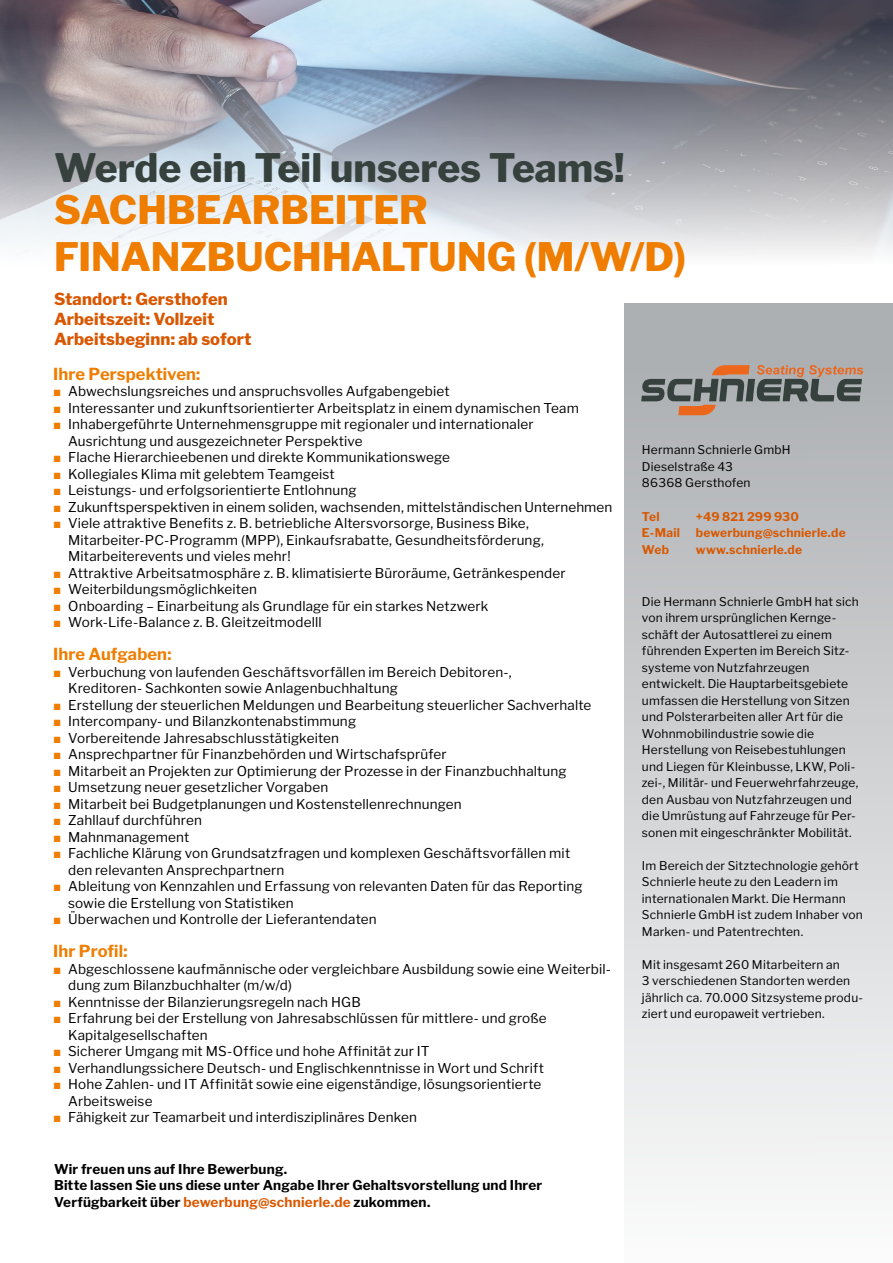
<style>
.page{position:relative;width:893px;height:1263px;background:#fff}
.page>*{position:absolute;margin:0;border:0;box-sizing:border-box;transform-origin:0 0}
.t1{font:800 39px/46.8px "Libre Franklin";letter-spacing:-.005em;color:#ee7d00}
.t2{font:800 39px "Libre Franklin";color:#36413d}
.t3{font:800 16.5px/19.8px "Libre Franklin";letter-spacing:.005em;color:#d95700}
.t4{font:700 16.5px "Libre Franklin";letter-spacing:.005em;color:#ee7d00}
.t5{font:13.5px/16.5px "Libre Franklin";letter-spacing:.01em;color:#000}
.t6{font:700 13.5px/16.5px "Libre Franklin";letter-spacing:.015em;color:#000}
.t7{font:12px/16.5px "Libre Franklin";letter-spacing:.015em;color:#000}
.t8{font:700 12px "Libre Franklin";letter-spacing:.02em;color:#d95700}
.s1{font-family:"Arial";color:#ee7d00}
.s2{color:#d95700}
</style>
<div class="page">
<img style="left:0;top:0;width:893px;height:26px">
<svg style="left:0;top:26px;width:893px;height:229px;background:#afb4bd"></svg>
<div style="left:625px;top:303px;width:268px;height:960px;background:linear-gradient(to bottom,#a8abaf,#fbfcfc)"></div>
<svg style="left:641px;top:365px;width:222px;height:50px;background:#938b85"></svg>
<h1 class="t2" style="left:54px;top:138px;width:572px">Werde ein Teil unseres Teams!</h1>
<h1 class="t1" style="left:54px;top:183px;width:633px">SACHBEARBEITER<br>FINANZBUCHHALTUNG (M/W/D)</h1>
<p class="t3" style="left:54px;top:288px;width:199px">Standort: Gersthofen<br>Arbeitszeit: Vollzeit<br>Arbeitsbeginn: ab sofort</p>
<p class="t4" style="left:53px;top:361px;width:149px">Ihre Perspektiven:</p>
<p class="t5" style="left:53px;top:382px;width:398px"><span class="s1">■</span> Abwechslungsreiches und anspruchsvolles Aufgabengebiet</p>
<p class="t5" style="left:53px;top:398px;width:527px"><span class="s1">■</span> Interessanter und zukunftsorientierter Arbeitsplatz in einem dynamischen Team</p>
<p class="t5" style="left:68px;top:415px;width:467px;text-indent:-15px"><span class="s1">■</span> Inhabergeführte Unternehmensgruppe mit regionaler und internationaler<br>Ausrichtung und ausgezeichneter Perspektive</p>
<p class="t5" style="left:53px;top:448px;width:398px"><span class="s1">■</span> Flache Hierarchieebenen und direkte Kommunikationswege</p>
<p class="t5" style="left:53px;top:464px;width:283px"><span class="s1">■</span> Kollegiales Klima mit gelebtem Teamgeist</p>
<p class="t5" style="left:53px;top:481px;width:305px"><span class="s1">■</span> Leistungs- und erfolgsorientierte Entlohnung</p>
<p class="t5" style="left:53px;top:497px;width:561px"><span class="s1">■</span> Zukunftsperspektiven in einem soliden, wachsenden, mittelständischen Unternehmen</p>
<p class="t5" style="left:68px;top:514px;width:477px;text-indent:-15px"><span class="s1">■</span> Viele attraktive Benefits z. B. betriebliche Altersvorsorge, Business Bike,<br>Mitarbeiter-PC-Programm (MPP), Einkaufsrabatte, Gesundheitsförderung,<br>Mitarbeiterevents und vieles mehr!</p>
<p class="t5" style="left:53px;top:563px;width:514px"><span class="s1">■</span> Attraktive Arbeitsatmosphäre z. B. klimatisierte Büroräume, Getränkespender</p>
<p class="t5" style="left:53px;top:580px;width:205px"><span class="s1">■</span> Weiterbildungsmöglichkeiten</p>
<p class="t5" style="left:53px;top:596px;width:437px"><span class="s1">■</span> Onboarding – Einarbeitung als Grundlage für ein starkes Netzwerk</p>
<p class="t5" style="left:53px;top:613px;width:270px"><span class="s1">■</span> Work-Life-Balance z. B. Gleitzeitmodelll</p>
<p class="t4" style="left:53px;top:641px;width:120px">Ihre Aufgaben:</p>
<p class="t5" style="left:68px;top:662px;width:445px;text-indent:-15px"><span class="s1">■</span> Verbuchung von laufenden Geschäftsvorfällen im Bereich Debitoren-,<br>Kreditoren- Sachkonten sowie Anlagenbuchhaltung</p>
<p class="t5" style="left:53px;top:695px;width:540px"><span class="s1">■</span> Erstellung der steuerlichen Meldungen und Bearbeitung steuerlicher Sachverhalte</p>
<p class="t5" style="left:53px;top:712px;width:304px"><span class="s1">■</span> Intercompany- und Bilanzkontenabstimmung</p>
<p class="t5" style="left:53px;top:728px;width:287px"><span class="s1">■</span> Vorbereitende Jahresabschlusstätigkeiten</p>
<p class="t5" style="left:53px;top:745px;width:395px"><span class="s1">■</span> Ansprechpartner für Finanzbehörden und Wirtschafsprüfer</p>
<p class="t5" style="left:53px;top:761px;width:515px"><span class="s1">■</span> Mitarbeit an Projekten zur Optimierung der Prozesse in der Finanzbuchhaltung</p>
<p class="t5" style="left:53px;top:778px;width:277px"><span class="s1">■</span> Umsetzung neuer gesetzlicher Vorgaben</p>
<p class="t5" style="left:53px;top:794px;width:410px"><span class="s1">■</span> Mitarbeit bei Budgetplanungen und Kostenstellenrechnungen</p>
<p class="t5" style="left:53px;top:811px;width:150px"><span class="s1">■</span> Zahllauf durchführen</p>
<p class="t5" style="left:53px;top:827px;width:138px"><span class="s1">■</span> Mahnmanagement</p>
<p class="t5" style="left:68px;top:844px;width:504px;text-indent:-15px"><span class="s1">■</span> Fachliche Klärung von Grundsatzfragen und komplexen Geschäftsvorfällen mit den relevanten Ansprechpartnern</p>
<p class="t5" style="left:68px;top:877px;width:516px;text-indent:-15px"><span class="s1">■</span> Ableitung von Kennzahlen und Erfassung von relevanten Daten für das Reporting sowie die Erstellung von Statistiken</p>
<p class="t5" style="left:53px;top:910px;width:325px"><span class="s1">■</span> Überwachen und Kontrolle der Lieferantendaten</p>
<p class="t4" style="left:53px;top:938px;width:76px">Ihr Profil:</p>
<p class="t5" style="left:68px;top:959px;width:544px;text-indent:-15px"><span class="s1">■</span> Abgeschlossene kaufmännische oder vergleichbare Ausbildung sowie eine Weiterbil&shy;dung zum Bilanzbuchhalter (m/w/d)</p>
<p class="t5" style="left:53px;top:992px;width:309px"><span class="s1">■</span> Kenntnisse der Bilanzierungsregeln nach HGB</p>
<p class="t5" style="left:68px;top:1009px;width:480px;text-indent:-15px"><span class="s1">■</span> Erfahrung bei der Erstellung von Jahresabschlüssen für mittlere- und große<br>Kapitalgesellschaften</p>
<p class="t5" style="left:53px;top:1042px;width:378px"><span class="s1">■</span> Sicherer Umgang mit MS-Office und hohe Affinität zur IT</p>
<p class="t5" style="left:53px;top:1058px;width:492px"><span class="s1">■</span> Verhandlungssichere Deutsch- und Englischkenntnisse in Wort und Schrift</p>
<p class="t5" style="left:68px;top:1075px;width:475px;text-indent:-15px"><span class="s1">■</span> Hohe Zahlen- und IT Affinität sowie eine eigenständige, lösungsorientierte<br>Arbeitsweise</p>
<p class="t5" style="left:53px;top:1108px;width:365px"><span class="s1">■</span> Fähigkeit zur Teamarbeit und interdisziplinäres Denken</p>
<p class="t6" style="left:54px;top:1159px;width:490px">Wir freuen uns auf Ihre Bewerbung.<br>Bitte lassen Sie uns diese unter Angabe Ihrer Gehaltsvorstellung und Ihrer<br>Verfügbarkeit über <span class="s2">bewerbung@schnierle.de</span> zukommen.</p>
<p class="t7" style="left:642px;top:441px;width:150px">Hermann Schnierle GmbH<br>Dieselstraße 43<br>86368 Gersthofen</p>
<p class="t8" style="left:642px;top:507px;width:19px">Tel</p>
<p class="t8" style="left:696px;top:507px;width:105px">+49 821 299 930</p>
<p class="t8" style="left:642px;top:523px;width:40px">E-Mail</p>
<p class="t8" style="left:696px;top:523px;width:151px">bewerbung@schnierle.de</p>
<p class="t8" style="left:642px;top:540px;width:29px">Web</p>
<p class="t8" style="left:696px;top:540px;width:108px">www.schnierle.de</p>
<p class="t7" style="left:642px;top:592px;width:218px">Die Hermann Schnierle GmbH hat sich von ihrem ursprünglichen Kernge&shy;schäft der Autosattlerei zu einem führenden Experten im Bereich Sitz&shy;systeme von Nutzfahrzeugen entwickelt. Die Hauptarbeitsgebiete umfassen die Herstellung von Sitzen und Polsterarbeiten aller Art für die Wohnmobilindustrie sowie die Herstellung von Reisebestuhlungen und Liegen für Kleinbusse, LKW, Poli&shy;zei-, Militär- und Feuerwehrfahrzeuge, den Ausbau von Nutzfahrzeugen und die Umrüstung auf Fahrzeuge für Per&shy;sonen mit eingeschränkter Mobilität.</p>
<p class="t7" style="left:642px;top:856px;width:222px">Im Bereich der Sitztechnologie gehört Schnierle heute zu den Leadern im internationalen Markt. Die Hermann Schnierle GmbH ist zudem Inhaber von Marken- und Patentrechten.</p>
<p class="t7" style="left:642px;top:955px;width:223px">Mit insgesamt 260 Mitarbeitern an<br>3 verschiedenen Standorten werden jährlich ca. 70.000 Sitzsysteme produ&shy;ziert und europaweit vertrieben.</p>
</div>
